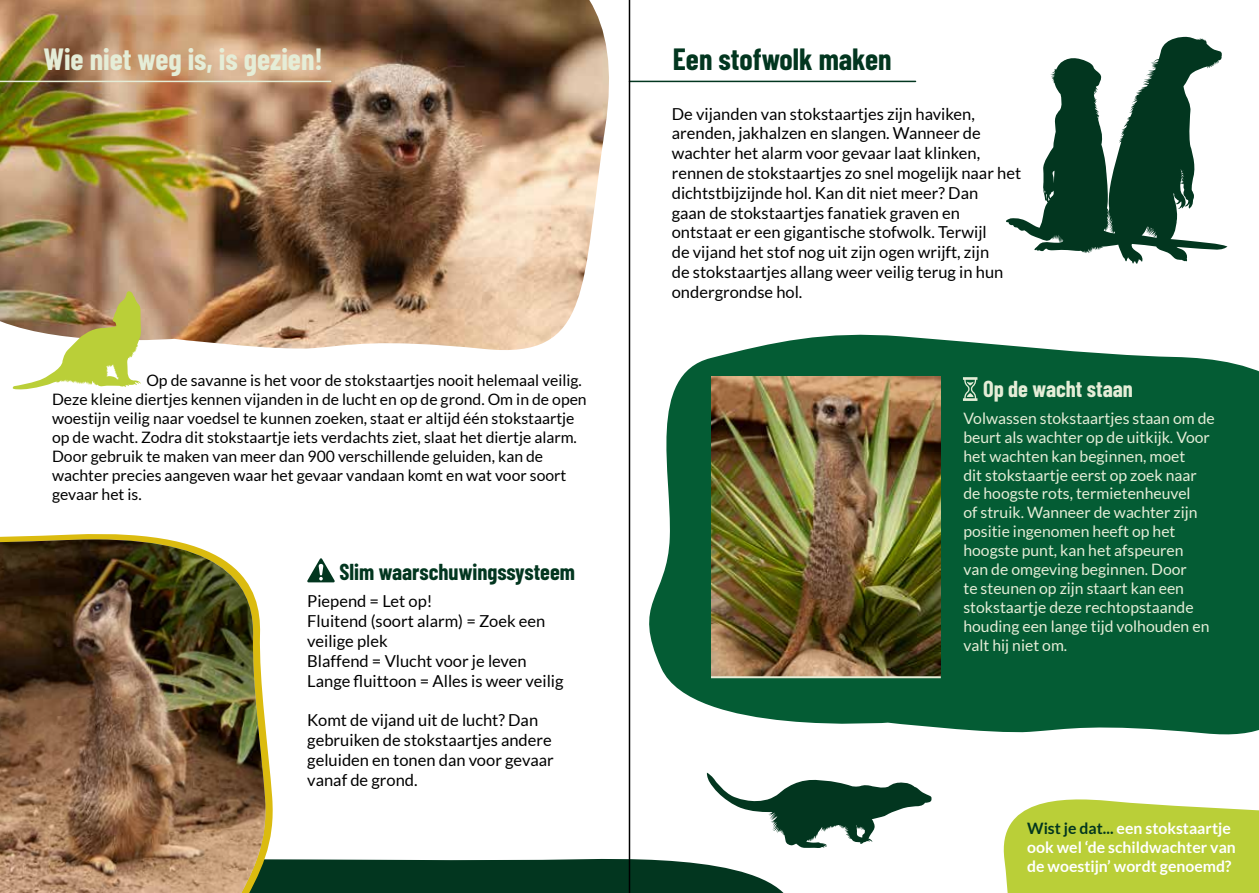
<style>
.page{position:relative;width:1259px;height:893px;background:#fff}
.page>*{position:absolute;margin:0;border:0;box-sizing:border-box;transform-origin:0 0}
.t1{font:700 30px "Barlow Condensed";color:#e5edd7}
.t2{font:700 30px "Barlow Condensed";color:#02361f}
.t3{font:700 22.5px "Barlow Condensed";color:#02361f}
.t4{font:700 22.5px "Barlow Condensed";color:#e5edd7}
.t5{font:16.5px/19.8px "Lato";color:#000}
.t6{font:15.75px/18.9px "Lato";color:#000}
.t7{font:15.75px/18.9px "Lato";color:#e5edd7}
.t8{font:700 15.75px/18.9px "Lato";color:#fff}
.s1{color:#02361f}
</style>
<div class="page">
<img style="left:0;top:0;width:609px;height:350px">
<svg style="left:630px;top:330px;width:629px;height:414px;fill:#045c34"></svg>
<svg style="left:276px;top:857px;width:508px;height:36px;background:#26533f"></svg>
<hr style="left:0;top:81px;width:331px;height:1px;background:#e5edd7">
<hr style="left:629px;top:81px;width:286px;height:1px;background:#02361f">
<svg style="left:1003px;top:799px;width:256px;height:94px;background:#bfd248"></svg>
<hr style="left:629px;top:0;width:1px;height:893px;background:#000">
<svg style="left:307px;top:558px;width:28px;height:24px"></svg>
<svg style="left:268px;top:753px;width:8px;height:140px"></svg>
<img style="left:0;top:539px;width:268px;height:354px">
<img style="left:711px;top:376px;width:230px;height:300px">
<hr style="left:711px;top:676px;width:230px;height:2px;background:#e5edd7">
<svg style="left:12px;top:291px;width:129px;height:99px"></svg>
<svg style="left:1006px;top:37px;width:221px;height:227px"></svg>
<svg style="left:706px;top:773px;width:225px;height:75px"></svg>
<svg style="left:963px;top:377px;width:14px;height:24px"></svg>
<h1 class="t1" style="left:43px;top:38px;width:281px">Wie niet weg is, is gezien!</h1>
<h1 class="t2" style="left:673px;top:38px;width:220px">Een stofwolk maken</h1>
<p class="t6" style="left:52px;top:371px;width:536px;text-indent:94px">Op de savanne is het voor de stokstaartjes nooit helemaal veilig.<br>Deze kleine diertjes kennen vijanden in de lucht en op de grond. Om in de open woestijn veilig naar voedsel te kunnen zoeken, staat er altijd één stokstaartje op de wacht. Zodra dit stokstaartje iets verdachts ziet, slaat het diertje alarm.<br>Door gebruik te maken van meer dan 900 verschillende geluiden, kan de wachter precies aangeven waar het gevaar vandaan komt en wat voor soort gevaar het is.</p>
<h2 class="t3" style="left:339px;top:556px;width:237px">Slim waarschuwingssysteem</h2>
<p class="t5" style="left:307px;top:591px;width:258px">Piepend = Let op!<br>Fluitend (soort alarm) = Zoek een veilige plek<br>Blaffend = Vlucht voor je leven<br>Lange fluittoon = Alles is weer veilig</p>
<p class="t5" style="left:307px;top:710px;width:248px">Komt de vijand uit de lucht? Dan gebruiken de stokstaartjes andere geluiden en tonen dan voor gevaar vanaf de grond.</p>
<p class="t5" style="left:672px;top:104px;width:351px">De vijanden van stokstaartjes zijn haviken, arenden, jakhalzen en slangen. Wanneer de wachter het alarm voor gevaar laat klinken, rennen de stokstaartjes zo snel mogelijk naar het dichtstbijzijnde hol. Kan dit niet meer? Dan<br>gaan de stokstaartjes fanatiek graven en ontstaat er een gigantische stofwolk. Terwijl<br>de vijand het stof nog uit zijn ogen wrijft, zijn<br>de stokstaartjes allang weer veilig terug in hun ondergrondse hol.</p>
<h2 class="t4" style="left:983px;top:373px;width:151px">Op de wacht staan</h2>
<p class="t7" style="left:963px;top:409px;width:253px">Volwassen stokstaartjes staan om de beurt als wachter op de uitkijk. Voor het wachten kan beginnen, moet<br>dit stokstaartje eerst op zoek naar de hoogste rots, termietenheuvel<br>of struik. Wanneer de wachter zijn positie ingenomen heeft op het hoogste punt, kan het afspeuren<br>van de omgeving beginnen. Door<br>te steunen op zijn staart kan een stokstaartje deze rechtopstaande houding een lange tijd volhouden en valt hij niet om.</p>
<p class="t8" style="left:1027px;top:818px;width:210px"><span class="s1">Wist je dat...</span> een stokstaartje ook wel ‘de schildwachter van de woestijn’ wordt genoemd?</p>
</div>
